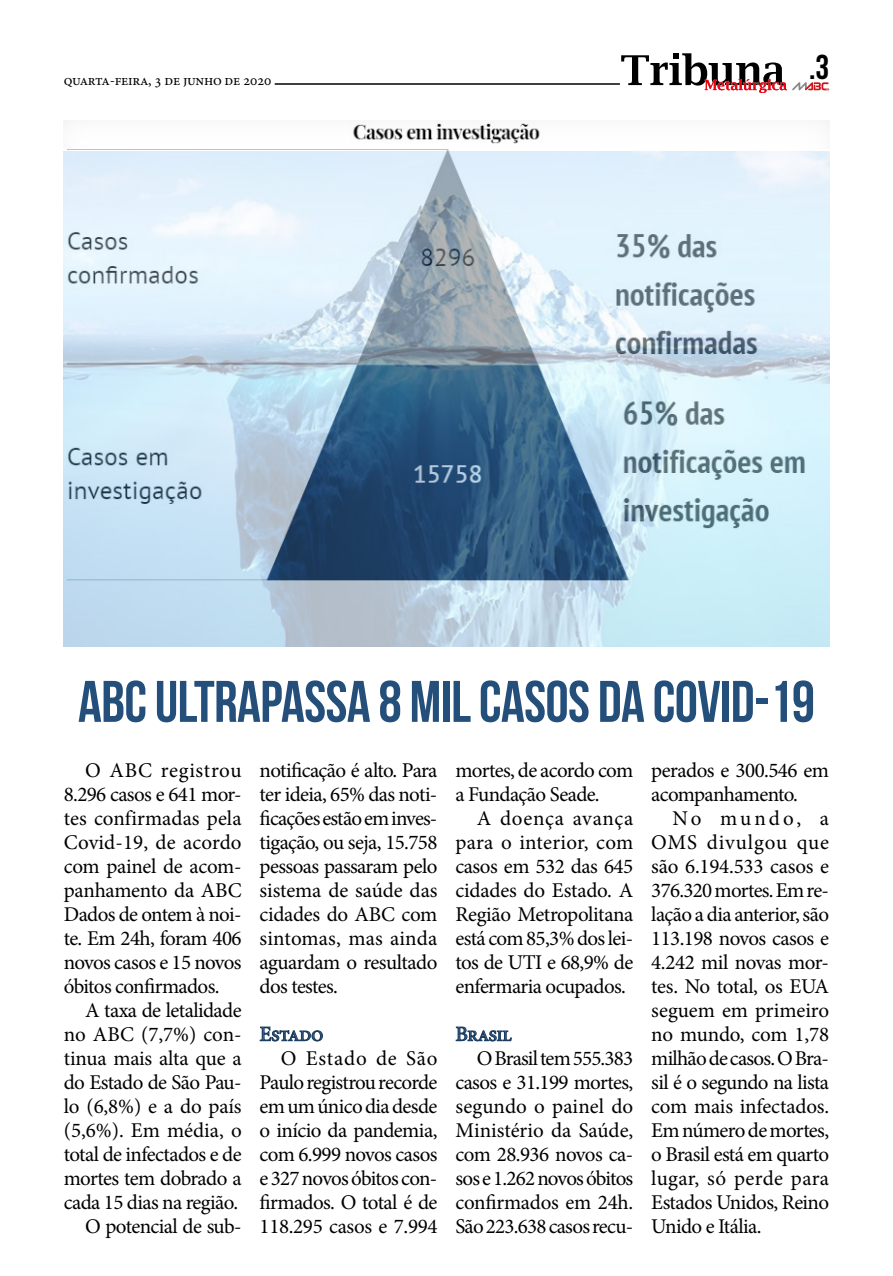
<style>
.page{position:relative;width:893px;height:1276px;background:#fff}
.page>*{position:absolute;margin:0;border:0;box-sizing:border-box;transform-origin:0 0}
.t1{font:58.5px "Bebas Neue";letter-spacing:-.01em;color:#244f7a}
.t2{font:34.5px "Bebas Neue";color:#000}
.t3{font:21px/24px "Minion Pro";letter-spacing:-.03em;color:#000;text-align:justify}
.t4{font:21px "Minion Pro";letter-spacing:-.03em;color:#244f7a}
.t5{font:15px "Minion Pro";letter-spacing:-.02em;color:#000}
</style>
<div class="page">
<svg style="left:259px;top:1026px;width:64px;height:15px"></svg>
<svg style="left:455px;top:1026px;width:57px;height:15px"></svg>
<svg style="left:621px;top:53px;width:208px;height:40px"></svg>
<hr style="left:275px;top:83px;width:345px;height:2px;background:#000">
<img style="left:64px;top:120px;width:765px;height:526px">
<p class="t5" style="left:64px;top:70px;width:209px">quarta-feira, 3 de junho de 2020</p>
<h2 class="t2" style="left:809px;top:48px;width:22px">.3</h2>
<h1 class="t1" style="left:78px;top:669px;width:738px">ABC ULTRAPASSA 8 MIL CASOS DA COVID-19</h1>
<p class="t3" style="left:64px;top:758px;width:179px;text-indent:21px">O ABC registrou 8.296 casos e 641 mor&shy;tes confirmadas pela Covid-19, de acordo com painel de acom&shy;panhamento da ABC Dados de ontem à noi&shy;te. Em 24h, foram 406 novos casos e 15 novos óbitos confirmados.</p>
<p class="t3" style="left:64px;top:998px;width:179px;text-align:right">A taxa de letalidade no ABC (7,7%) con&shy;tinua mais alta que a do Estado de São Pau&shy;lo (6,8%) e a do país (5,6%). Em média, o total de infectados e de mortes tem dobrado a cada 15 dias na região.<br>O potencial de sub-</p>
<p class="t3" style="left:260px;top:758px;width:179px">notificação é alto. Para ter ideia, 65% das noti&shy;ficações estão em inves&shy;tigação, ou seja, 15.758 pessoas passaram pelo sistema de saúde das cidades do ABC com sintomas, mas ainda aguardam o resultado dos testes.</p>
<p class="t4" style="left:260px;top:1020px;width:65px">Estado</p>
<p class="t3" style="left:260px;top:1046px;width:179px;text-indent:21px">O Estado de São Paulo registrou recorde em um único dia desde o início da pandemia, com 6.999 novos casos e 327 novos óbitos con&shy;firmados. O total é de 118.295 casos e 7.994</p>
<p class="t3" style="left:455px;top:758px;width:179px">mortes, de acordo com a Fundação Seade.</p>
<p class="t3" style="left:455px;top:806px;width:179px;text-indent:21px">A doença avança para o interior, com casos em 532 das 645 cidades do Estado. A Região Metropolitana está com 85,3% dos lei&shy;tos de UTI e 68,9% de enfermaria ocupados.</p>
<p class="t4" style="left:455px;top:1020px;width:58px">Brasil</p>
<p class="t3" style="left:455px;top:1046px;width:179px;text-indent:21px">O Brasil tem 555.383 casos e 31.199 mortes, segundo o painel do Ministério da Saúde, com 28.936 novos ca&shy;sos e 1.262 novos óbitos confirmados em 24h.<br>São 223.638 casos recu-</p>
<p class="t3" style="left:651px;top:758px;width:179px">perados e 300.546 em acompanhamento.</p>
<p class="t3" style="left:651px;top:806px;width:179px;text-indent:21px">No mundo, a OMS divulgou que são 6.194.533 casos e 376.320 mortes. Em re&shy;lação a dia anterior, são 113.198 novos casos e 4.242 mil novas mor&shy;tes. No total, os EUA seguem em primeiro no mundo, com 1,78 milhão de casos. O Bra&shy;sil é o segundo na lista com mais infectados.<br>Em número de mortes, o Brasil está em quarto lugar, só perde para Estados Unidos, Reino Unido e Itália.</p>
</div>
